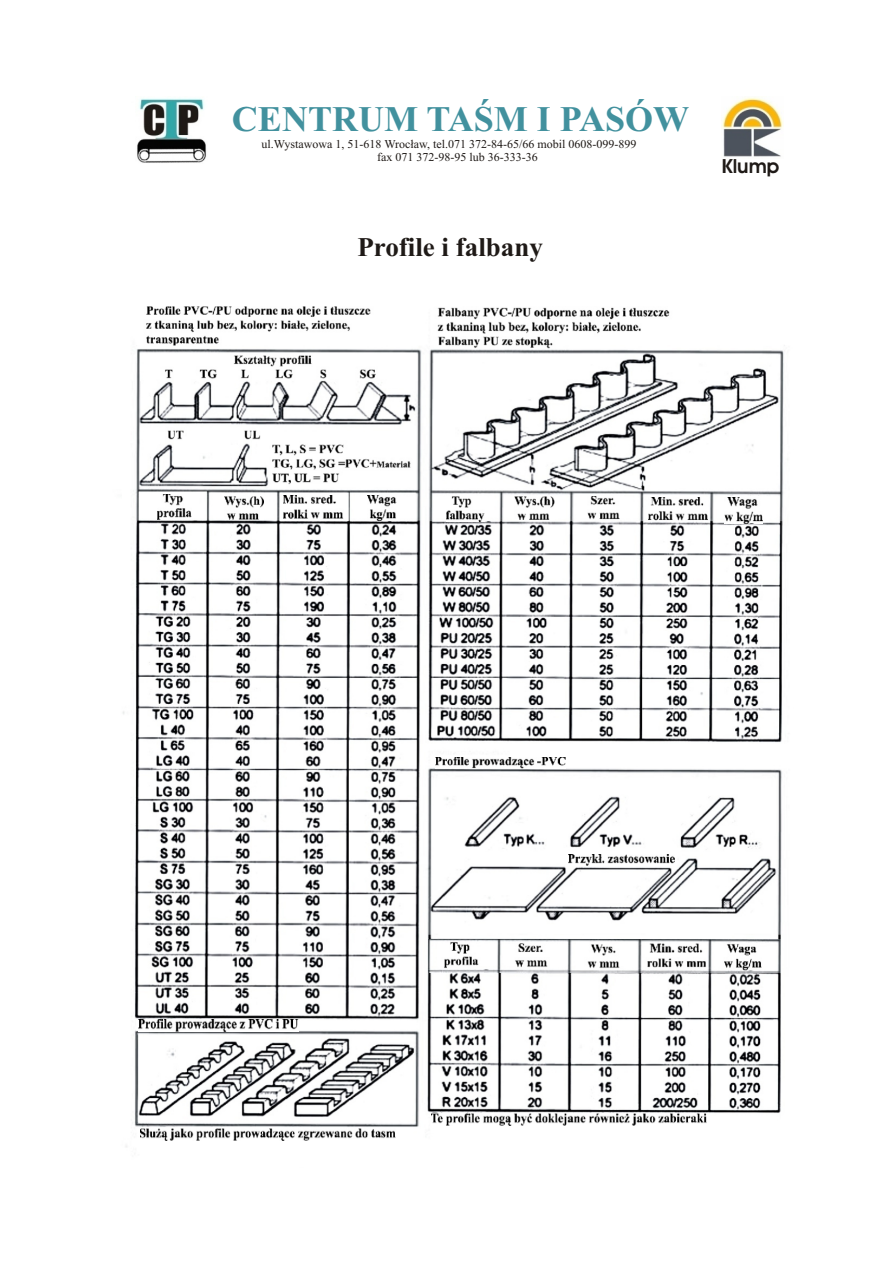
<style>
.page{position:relative;width:896px;height:1266px;background:#fff}
.page>*{position:absolute;margin:0;border:0;box-sizing:border-box;transform-origin:0 0}
.t1{font:700 36px "Times New Roman";color:#42919e}
.t2{font:700 27px "Times New Roman";color:#1f1a17}
.t3{font:700 19.5px "Avant Garde Bk BT";color:#1f1a17}
.t4{font:12px/13.4px "Times New Roman";color:#1f1a17}
</style>
<div class="page">
<img style="left:122px;top:124px;width:663px;height:1023px">
<img style="left:568px;top:855px;width:107px;height:11px">
<img style="left:432px;top:1114px;width:274px;height:11px">
<img style="left:435px;top:757px;width:130px;height:11px">
<img style="left:429px;top:940px;width:351px;height:33px">
<img style="left:724px;top:498px;width:38px;height:25px">
<img style="left:648px;top:498px;width:59px;height:23px">
<img style="left:587px;top:496px;width:32px;height:24px">
<img style="left:515px;top:496px;width:39px;height:23px">
<img style="left:446px;top:496px;width:39px;height:25px">
<img style="left:141px;top:1129px;width:254px;height:11px">
<img style="left:139px;top:1020px;width:160px;height:11px">
<img style="left:367px;top:496px;width:29px;height:25px">
<img style="left:284px;top:496px;width:59px;height:23px">
<img style="left:224px;top:496px;width:40px;height:23px">
<img style="left:157px;top:495px;width:34px;height:25px">
<img style="left:135px;top:98px;width:73px;height:65px">
<img style="left:721px;top:97px;width:62px;height:61px">
<h1 class="t1" style="left:232px;top:107px;width:459px">CENTRUM TAŒM I PASÓW</h1>
<p class="t4" style="left:377px;top:138px;width:261px;text-indent:-115px">ul.Wystawowa 1, 51-618 Wrocùaw, tel.071 372-84-65/66 mobil 0608-099-899 fax 071 372-98-95 lub 36-333-36</p>
<h2 class="t2" style="left:357px;top:238px;width:187px">Profile i falbany</h2>
<h3 class="t3" style="left:721px;top:158px;width:59px">Klump</h3>
</div>
